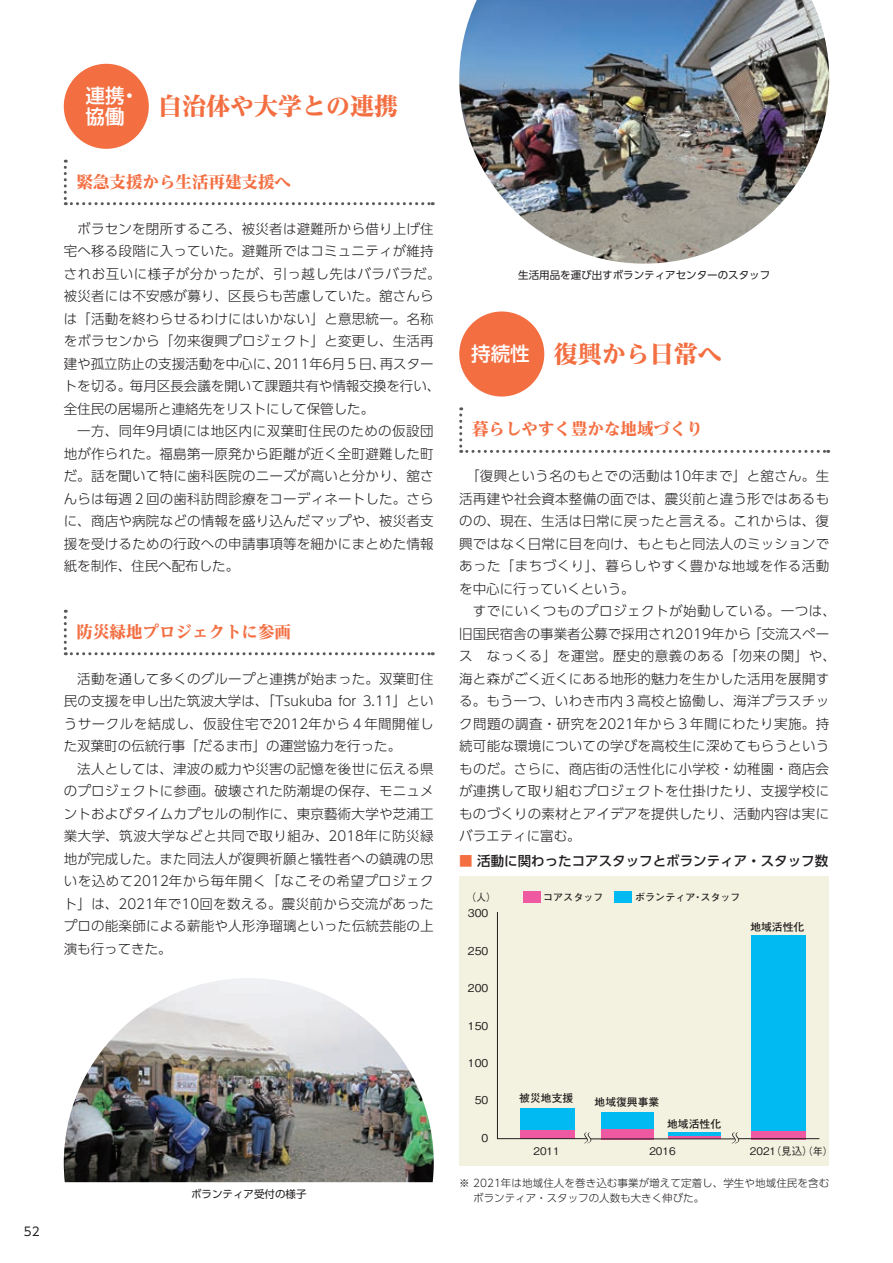
<style>
.page{position:relative;width:893px;height:1263px;background:#fff}
.page>*{position:absolute;margin:0;border:0;box-sizing:border-box;transform-origin:0 0}
.t1{font:800 24px "Reim Pr 6 N";color:#f36f42}
.t2{font:500 19.5px/21px "UD Shin Go Pr 6 N";color:#fff}
.t3{font:800 16.5px "Reim Pr 6 N";color:#f36f42}
.t4{font:300 13.5px/22.5px "UD Shin Go Pr 6 N";letter-spacing:.015em;color:#231f20;text-align:justify}
.t5{font:500 13.5px "UD Shin Go Pr 6 N";color:#231f20}
.t6{font:12px "UD Shin Go Pr 6 N";color:#231f20}
.t7{font:700 10.8px "Futo Go B101 Pr 6 N";color:#231f20}
.t8{font:500 10.8px "Gothic BBB Pr 6 N";color:#231f20}
.t9{font:300 10.5px/15px "UD Shin Go Pr 6 N";letter-spacing:.01em;color:#231f20}
.t10{font:10.5px "UD Shin Go Pr 6 N";color:#231f20}
.t11{font:500 10.5px "Gothic BBB Pr 6 N";color:#231f20}
.t12{font:700 10.05px "Futo Go B101 Pr 6 N";color:#231f20}
.t13{font:500 10.05px "Gothic BBB Pr 6 N";color:#231f20}
.s1{font-family:"UD Shin Go Pr 6 N";font-weight:500;font-size:19.5px;color:#fff}
.s2{color:#f36f42}
</style>
<div class="page">
<div style="left:64px;top:64px;width:85px;height:85px;background:#f36f42;border-radius:50%"></div>
<svg style="left:64px;top:160px;width:369px;height:45px"></svg>
<svg style="left:64px;top:610px;width:369px;height:45px"></svg>
<div style="left:459px;top:311px;width:85px;height:85px;background:#f36f42;border-radius:50%"></div>
<svg style="left:459px;top:407px;width:370px;height:46px"></svg>
<img style="left:459px;top:0;width:370px;height:264px">
<img style="left:64px;top:978px;width:370px;height:204px">
<div style="left:459px;top:877px;width:370px;height:289px;background:#f3f1df"></div>
<div style="left:601px;top:1112px;width:53px;height:27px;background:#00baf1"></div>
<div style="left:601px;top:1129px;width:53px;height:10px;background:#ef59a1"></div>
<div style="left:751px;top:935px;width:54px;height:204px;background:#00baf1"></div>
<div style="left:751px;top:1131px;width:54px;height:8px;background:#ef59a1"></div>
<div style="left:668px;top:1132px;width:53px;height:7px;background:#00baf1"></div>
<hr style="left:668px;top:1136px;width:53px;height:3px;background:#ef59a1">
<div style="left:523px;top:891px;width:17px;height:12px;background:#ef59a1"></div>
<div style="left:615px;top:891px;width:17px;height:12px;background:#00baf1"></div>
<svg style="left:731px;top:1132px;width:9px;height:11px"></svg>
<svg style="left:497px;top:912px;width:95px;height:231px"></svg>
<hr style="left:738px;top:1138px;width:81px;height:1px;background:#231f20">
<hr style="left:591px;top:1138px;width:144px;height:1px;background:#231f20">
<h2 class="t2" style="left:86px;top:85px;width:55px">連携・協働</h2>
<h1 class="t1" style="left:158px;top:86px;width:242px">自治体や大学との連携</h1>
<p class="t3" style="left:77px;top:168px;width:216px">緊急支援から生活再建支援へ</p>
<p class="t4" style="left:64px;top:217px;width:378px;text-align:left;text-indent:14px">ボラセンを閉所するころ、被災者は避難所から借り上げ住宅へ移る段階に入っていた。避難所ではコミュニティが維持されお互いに様子が分かったが、引っ越し先はバラバラだ。被災者には不安感が募り、区長らも苦慮していた。舘さんらは「活動を終わらせるわけにはいかない」と意思統一。名称をボラセンから「勿来復興プロジェクト」と変更し、生活再建や孤立防止の支援活動を中心に、2011年6月５日、再スタートを切る。毎月区長会議を開いて課題共有や情報交換を行い、全住民の居場所と連絡先をリストにして保管した。</p>
<p class="t4" style="left:64px;top:419px;width:372px;text-indent:14px">一方、同年9月頃には地区内に双葉町住民のための仮設団地が作られた。福島第一原発から距離が近く全町避難した町だ。話を聞いて特に歯科医院のニーズが高いと分かり、舘さんらは毎週２回の歯科訪問診療をコーディネートした。さらに、商店や病院などの情報を盛り込んだマップや、被災者支援を受けるための行政への申請事項等を細かにまとめた情報紙を制作、住民へ配布した。</p>
<p class="t3" style="left:77px;top:618px;width:216px">防災緑地プロジェクトに参画</p>
<p class="t4" style="left:64px;top:667px;width:372px;text-indent:14px">活動を通して多くのグループと連携が始まった。双葉町住民の支援を申し出た筑波大学は、「Tsukuba for 3.11」というサークルを結成し、仮設住宅で2012年から４年間開催した双葉町の伝統行事「だるま市」の運営協力を行った。</p>
<p class="t4" style="left:64px;top:757px;width:372px;text-indent:14px">法人としては、津波の威力や災害の記憶を後世に伝える県のプロジェクトに参画。破壊された防潮堤の保存、モニュメントおよびタイムカプセルの制作に、東京藝術大学や芝浦工業大学、筑波大学などと共同で取り組み、2018年に防災緑地が完成した。また同法人が復興祈願と犠牲者への鎮魂の思いを込めて2012年から毎年開く「なこその希望プロジェクト」は、2021年で10回を数える。震災前から交流があったプロの能楽師による薪能や人形浄瑠璃といった伝統芸能の上演も行ってきた。</p>
<p class="t6" style="left:24px;top:1221px;width:17px">52</p>
<p class="t10" style="left:191px;top:1185px;width:117px">ボランティア受付の様子</p>
<p class="t10" style="left:518px;top:267px;width:254px">生活用品を運び出すボランティアセンターのスタッフ</p>
<h1 class="t1" style="left:471px;top:334px;width:252px"><span class="s1">持続性</span> 復興から日常へ</h1>
<p class="t3" style="left:472px;top:415px;width:232px">暮らしやすく豊かな地域づくり</p>
<p class="t4" style="left:459px;top:464px;width:372px;text-indent:7px">「復興という名のもとでの活動は10年まで」と舘さん。生活再建や社会資本整備の面では、震災前と違う形ではあるものの、現在、生活は日常に戻ったと言える。これからは、復興ではなく日常に目を向け、もともと同法人のミッションであった「まちづくり」、暮らしやすく豊かな地域を作る活動を中心に行っていくという。</p>
<p class="t4" style="left:459px;top:599px;width:378px;text-align:left;text-indent:14px">すでにいくつものプロジェクトが始動している。一つは、旧国民宿舎の事業者公募で採用され2019年から「交流スペース　なっくる」を運営。歴史的意義のある「勿来の関」や、海と森がごく近くにある地形的魅力を生かした活用を展開する。もう一つ、いわき市内３高校と協働し、海洋プラスチック問題の調査・研究を2021年から３年間にわたり実施。持続可能な環境についての学びを高校生に深めてもらうというものだ。さらに、商店街の活性化に小学校・幼稚園・商店会が連携して取り組むプロジェクトを仕掛けたり、支援学校にものづくりの素材とアイデアを提供したり、活動内容は実にバラエティに富む。</p>
<p class="t5" style="left:459px;top:850px;width:370px"><span class="s2">■</span> 活動に関わったコアスタッフとボランティア・スタッフ数</p>
<p class="t13" style="left:466px;top:889px;width:32px">（人）</p>
<p class="t8" style="left:468px;top:905px;width:22px">300</p>
<p class="t8" style="left:468px;top:942px;width:22px">250</p>
<p class="t8" style="left:468px;top:979px;width:22px">200</p>
<p class="t8" style="left:468px;top:1017px;width:22px">150</p>
<p class="t8" style="left:468px;top:1054px;width:22px">100</p>
<p class="t8" style="left:475px;top:1092px;width:15px">50</p>
<p class="t8" style="left:481px;top:1129px;width:8px">0</p>
<p class="t12" style="left:543px;top:889px;width:62px">コアスタッフ</p>
<p class="t12" style="left:635px;top:889px;width:107px">ボランティア・スタッフ</p>
<p class="t7" style="left:750px;top:918px;width:56px">地域活性化</p>
<p class="t7" style="left:519px;top:1089px;width:56px">被災地支援</p>
<p class="t7" style="left:594px;top:1093px;width:66px">地域復興事業</p>
<p class="t7" style="left:667px;top:1115px;width:56px">地域活性化</p>
<p class="t11" style="left:750px;top:1143px;width:64px">2021（見込）</p>
<p class="t9" style="left:473px;top:1175px;width:357px;text-indent:-14px">※ 2021年は地域住人を巻き込む事業が増えて定着し、学生や地域住民を含むボランティア・スタッフの人数も大きく伸びた。</p>
<p class="t11" style="left:533px;top:1143px;width:28px">2011</p>
<p class="t11" style="left:649px;top:1143px;width:28px">2016</p>
<p class="t13" style="left:803px;top:1143px;width:32px">（年）</p>
</div>
